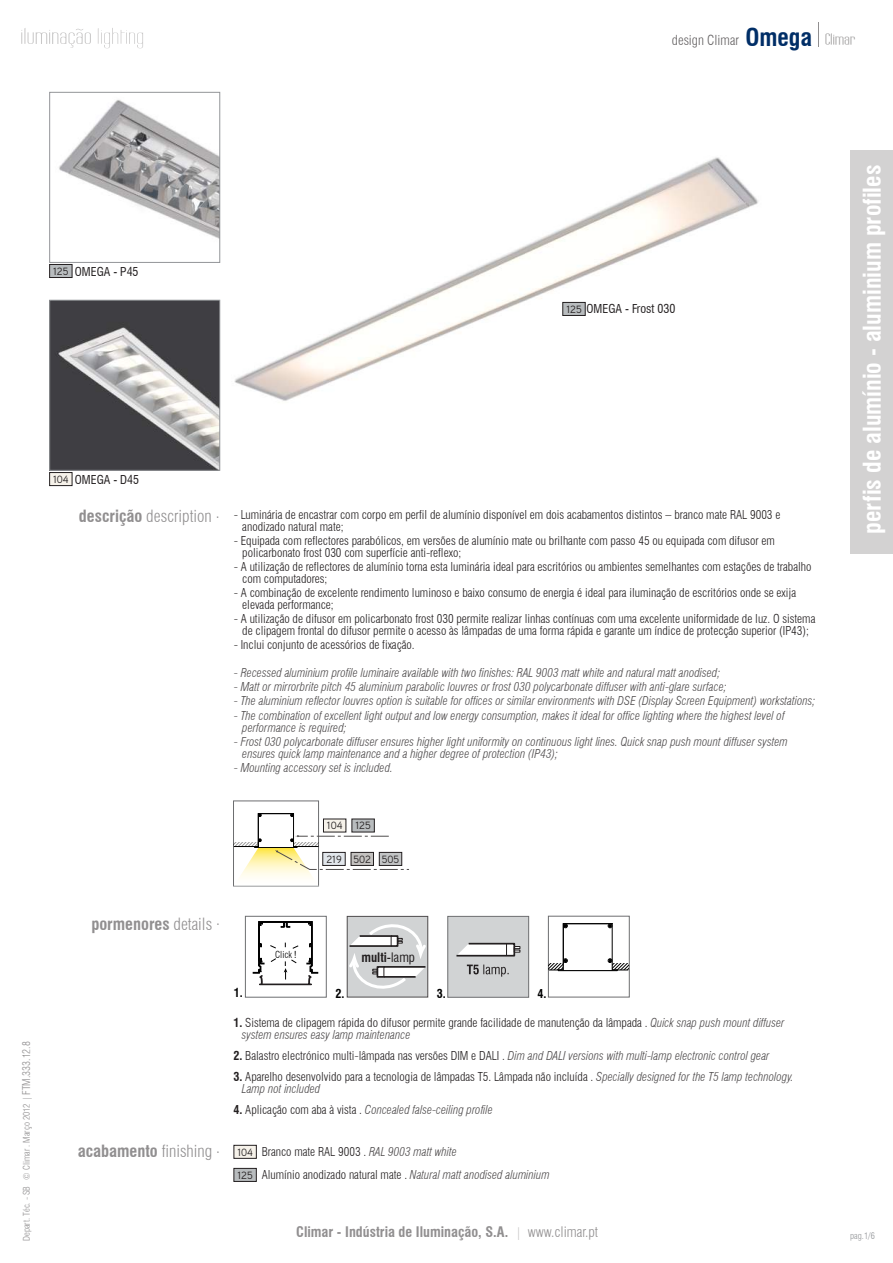
<style>
.page{position:relative;width:893px;height:1263px;background:#fff}
.page>*{position:absolute;margin:0;border:0;box-sizing:border-box;transform-origin:0 0}
.t1{font:700 condensed 24px "Swiss 721 BT";color:#fff}
.t2{font:700 condensed 16.5px "Swiss 721 BT";color:#918f90}
.t3{font:300 condensed 16.5px "Swiss 721 BT";color:#918f90}
.t4{font:700 condensed 14.25px "Swiss 721 BT";color:#918f90}
.t5{font:300 condensed 13.5px "Swiss 721 BT";color:#656263}
.t6{font:700 condensed 12.75px "Swiss 721 BT";color:#231f20}
.t7{font:300 condensed 12px/12px "Swiss 721 BT";color:#231f20}
.t8{font:italic 300 condensed 12px/12px "Swiss 721 BT";color:#4f4c4d}
.t9{font:condensed 12px "Swiss 721 BT";color:#231f20}
.t10{font:700 condensed 12px "Swiss 721 BT";color:#000}
.t11{font:10.5px "Aaux Pro";color:#231f20}
.t12{font:300 condensed 9.45px "Swiss 721 BT";color:#000}
.t13{font:300 condensed 9px "Swiss 721 BT";color:#918f90}
.t14{font:300 condensed 9px "Swiss 721 BT";color:#939598}
.s1{font-weight:700;font-size:24px;color:#002e67}
.s2{font-family:"Aaux Pro";font-stretch:normal;font-size:10.5px}
.s3{font-weight:700}
.s4{font-size:10.5px}
.s5{font-weight:300}
.s6{font-weight:400}
.s7{font-style:italic;color:#4f4c4d}
.s8{font-weight:700;font-style:normal;color:#231f20}
.s9{font-style:normal;color:#231f20}
.s10{font-family:"Aaux Pro";font-weight:400;font-stretch:normal;font-size:10.5px}
.s11{font-weight:300;font-size:12.75px;color:#bdbcbc}
</style>
<div class="page">
<svg style="left:825px;top:33px;width:30px;height:12px"></svg>
<svg style="left:21px;top:28px;width:70px;height:20px"></svg>
<svg style="left:98px;top:28px;width:45px;height:20px"></svg>
<div style="left:233px;top:801px;width:86px;height:85px;border:1px solid #6d6e70"></div>
<hr style="left:258px;top:813px;width:36px;height:1px;background:#000">
<svg style="left:818px;top:22px;width:1px;height:24px"></svg>
<div style="left:850px;top:150px;width:43px;height:403px;background:#d3d2d2"></div>
<svg style="left:349px;top:918px;width:77px;height:76px"></svg>
<div style="left:347px;top:916px;width:81px;height:81px;border:1px solid #4f4c4d"></div>
<div style="left:448px;top:916px;width:81px;height:81px;background:#d1d3d4;border:1px solid #6d6e70"></div>
<svg style="left:467px;top:964px;width:42px;height:13px"></svg>
<svg style="left:456px;top:942px;width:65px;height:15px"></svg>
<div style="left:548px;top:916px;width:81px;height:81px;border:1px solid #6d6e70"></div>
<svg style="left:252px;top:921px;width:67px;height:64px"></svg>
<div style="left:245px;top:916px;width:81px;height:81px;border:1px solid #6d6f71"></div>
<svg style="left:564px;top:924px;width:4px;height:4px"></svg>
<hr style="left:563px;top:923px;width:49px;height:1px;background:#000">
<svg style="left:608px;top:924px;width:4px;height:4px"></svg>
<svg style="left:549px;top:958px;width:80px;height:13px"></svg>
<div style="left:563px;top:963px;width:49px;height:7px;background:#fff"></div>
<hr style="left:563px;top:924px;width:1px;height:46px;background:#000">
<hr style="left:612px;top:924px;width:1px;height:46px;background:#000">
<svg style="left:234px;top:814px;width:175px;height:72px"></svg>
<div style="left:351px;top:852px;width:23px;height:14px;background:#c4c2c0;border:1px solid #231f20"></div>
<div style="left:379px;top:852px;width:23px;height:14px;background:#c2c4c5;border:1px solid #231f20"></div>
<div style="left:323px;top:852px;width:22px;height:14px;background:#e1e6eb;border:1px solid #231f20"></div>
<div style="left:234px;top:1145px;width:23px;height:13px;background:#f6f2ea;border:1px solid #231f20"></div>
<div style="left:234px;top:1168px;width:22px;height:13px;background:#b8bcbe;border:1px solid #231f20"></div>
<div style="left:49px;top:264px;width:23px;height:14px;background:#b8bcbe;border:1px solid #231f20"></div>
<div style="left:49px;top:472px;width:23px;height:14px;background:#f6f2ea;border:1px solid #231f20"></div>
<img style="left:234px;top:157px;width:524px;height:244px">
<img style="left:59px;top:100px;width:159px;height:138px">
<div style="left:49px;top:92px;width:171px;height:171px;border:1px solid #939598"></div>
<img style="left:51px;top:302px;width:167px;height:166px">
<div style="left:49px;top:300px;width:171px;height:170px;border:1px solid #939598"></div>
<div style="left:563px;top:302px;width:22px;height:14px;background:#b8bcbe;border:1px solid #231f20"></div>
<p class="t5" style="left:672px;top:32px;width:142px">design Climar <span class="s1">Omega</span></p>
<p class="t9" style="left:75px;top:264px;width:65px">OMEGA - P45</p>
<p class="t11" style="left:53px;top:265px;width:17px">125</p>
<p class="t9" style="left:566px;top:301px;width:111px"><span class="s2">125</span> OMEGA - Frost 030</p>
<p class="t9" style="left:75px;top:472px;width:66px">OMEGA - D45</p>
<p class="t11" style="left:53px;top:473px;width:17px">104</p>
<h2 class="t3" style="left:79px;top:506px;width:142px"><span class="s3">descrição</span> description .</h2>
<p class="t7" style="left:242px;top:508px;width:540px;text-indent:-8px">- Luminária de encastrar com corpo em perfil de alumínio disponível em dois acabamentos distintos – branco mate RAL 9003 e anodizado natural mate;</p>
<p class="t7" style="left:242px;top:534px;width:534px;text-indent:-8px">- Equipada com reflectores parabólicos, em versões de alumínio mate ou brilhante com passo 45 ou equipada com difusor em policarbonato frost 030 com superfície anti-reflexo;</p>
<p class="t7" style="left:242px;top:560px;width:571px;text-indent:-8px">- A utilização de reflectores de alumínio torna esta luminária ideal para escritórios ou ambientes semelhantes com estações de trabalho com computadores;</p>
<p class="t7" style="left:242px;top:586px;width:555px;text-indent:-8px">- A combinação de excelente rendimento luminoso e baixo consumo de energia é ideal para iluminação de escritórios onde se exija elevada performance;</p>
<p class="t7" style="left:234px;top:612px;width:583px;text-align:center">- A utilização de difusor em policarbonato frost 030 permite realizar linhas contínuas com uma excelente uniformidade de luz. O sistema de clipagem frontal do difusor permite o acesso às lâmpadas de uma forma rápida e garante um índice de protecção superior (IP43);</p>
<p class="t7" style="left:234px;top:639px;width:182px">- Inclui conjunto de acessórios de fixação.</p>
<p class="t8" style="left:234px;top:667px;width:488px">- Recessed aluminium profile luminaire available with two finishes: RAL 9003 matt white and natural matt anodised;</p>
<p class="t8" style="left:234px;top:681px;width:494px">- Matt or mirrorbrite pitch 45 aluminium parabolic louvres or frost 030 polycarbonate diffuser with anti-glare surface;</p>
<p class="t8" style="left:234px;top:695px;width:583px">- The aluminium reflector louvres option is suitable for offices or similar environments with DSE (Display Screen Equipment) workstations;</p>
<p class="t8" style="left:242px;top:709px;width:544px;text-indent:-8px">- The combination of excellent light output and low energy consumption, makes it ideal for office lighting where the highest level of performance is required;</p>
<p class="t8" style="left:242px;top:735px;width:547px;text-indent:-8px">- Frost 030 polycarbonate diffuser ensures higher light uniformity on continuous light lines. Quick snap push mount diffuser system ensures quick lamp maintenance and a higher degree of protection (IP43);</p>
<p class="t8" style="left:234px;top:761px;width:161px">- Mounting accessory set is included.</p>
<p class="t11" style="left:327px;top:819px;width:45px">104 125</p>
<p class="t11" style="left:326px;top:852px;width:74px">219 502 505</p>
<h1 class="t1" style="left:857px;top:534px;width:370px;rotate:-90deg">perfis de alumínio - aluminium profiles</h1>
<p class="t13" style="left:21px;top:1241px;width:201px;rotate:-90deg">Depart. Téc. - SB © Climar . Março 2012 | <span class="s4">FTM.333.12.8</span></p>
<h2 class="t2" style="left:91px;top:914px;width:130px">pormenores <span class="s5">details </span><sup>.</sup></h2>
<h2 class="t2" style="left:78px;top:1141px;width:144px">acabamento <span class="s5">finishing </span><sup>.</sup></h2>
<p class="t10" style="left:234px;top:985px;width:10px">1.</p>
<p class="t12" style="left:275px;top:949px;width:23px">Click <span class="s6">!</span></p>
<p class="t6" style="left:361px;top:949px;width:55px">multi<span class="s6">-lamp</span></p>
<p class="t10" style="left:335px;top:987px;width:10px">2.</p>
<p class="t10" style="left:437px;top:986px;width:10px">3.</p>
<p class="t10" style="left:537px;top:986px;width:10px">4.</p>
<p class="t7" style="left:242px;top:1016px;width:544px;text-indent:-8px"><span class="s3">1.</span> Sistema de clipagem rápida do difusor permite grande facilidade de manutenção da lâmpada . <span class="s7">Quick snap push mount diffuser system ensures easy lamp maintenance</span></p>
<p class="t8" style="left:233px;top:1049px;width:538px"><span class="s8">2.</span> <span class="s9">Balastro electrónico multi-lâmpada nas versões DIM e DALI .</span> Dim and DALI versions with multi-lamp electronic control gear</p>
<p class="t7" style="left:242px;top:1071px;width:553px;text-indent:-8px"><span class="s3">3.</span> Aparelho desenvolvido para a tecnologia de lâmpadas T5. Lâmpada não incluída . <span class="s7">Specially designed for the T5 lamp technology.<br>Lamp not included</span></p>
<p class="t8" style="left:233px;top:1104px;width:261px"><span class="s8">4.</span> <span class="s9">Aplicação com aba à vista .</span> Concealed false-ceiling profile</p>
<p class="t7" style="left:237px;top:1140px;width:314px;line-height:23.2px"><span class="s10">104</span> Branco mate RAL 9003 . <span class="s7">RAL 9003 matt white<br></span><span class="s10">125</span> Alumínio anodizado natural mate . <span class="s7">Natural matt anodised aluminium</span></p>
<p class="t4" style="left:296px;top:1223px;width:303px">Climar - Indústria de Iluminação, S.A. <span class="s11">|</span> <span class="s5">www.climar.pt</span></p>
<p class="t14" style="left:850px;top:1230px;width:26px">pag.1/6</p>
</div>
